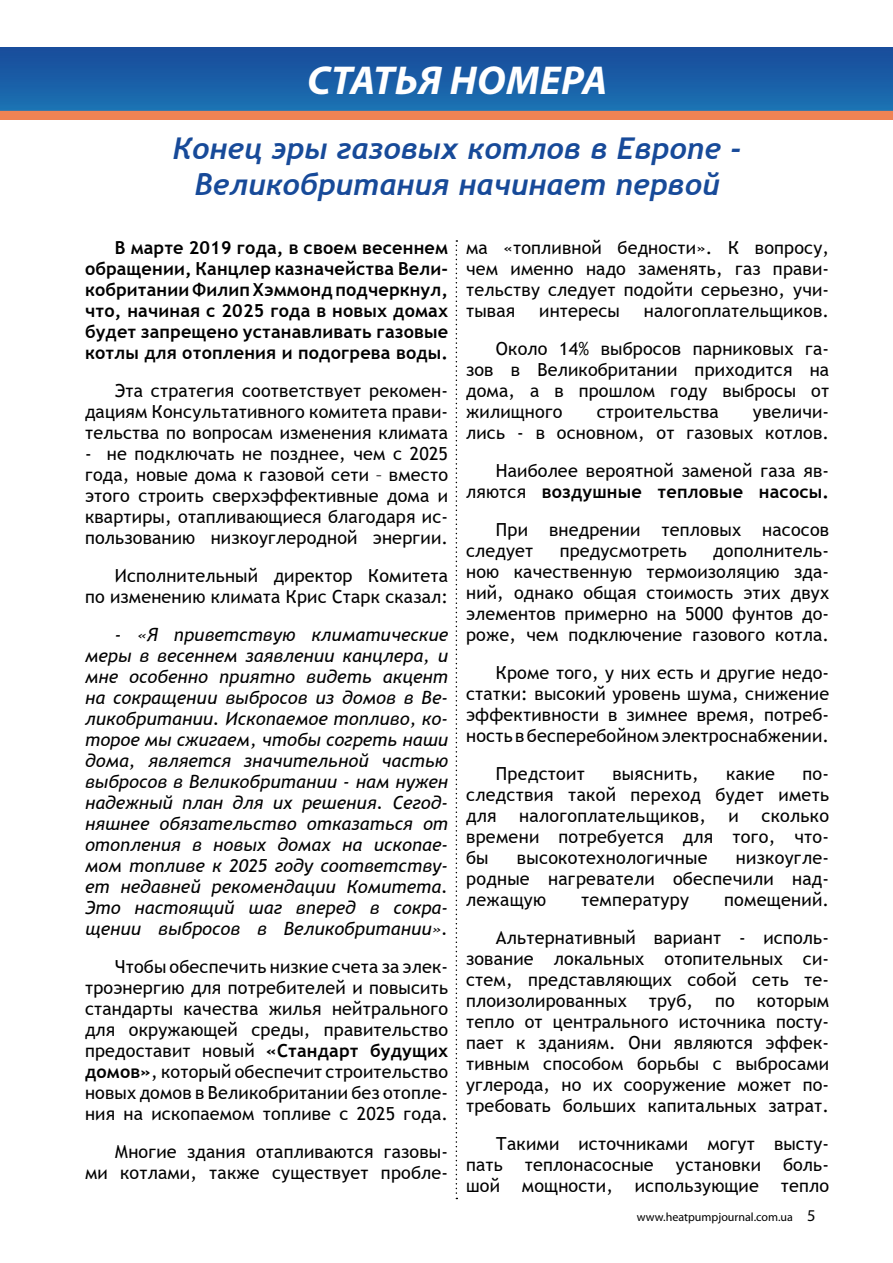
<style>
.page{position:relative;width:893px;height:1263px;background:#fff}
.page>*{position:absolute;margin:0;border:0;box-sizing:border-box;transform-origin:0 0}
.t1{font:italic 700 40.5px "Myriad Pro";letter-spacing:.01em;color:#fff}
.t2{font:italic 700 30px/36px "Trebuchet";letter-spacing:.01em;color:#174a99;text-align:center}
.t3{font:18px/21px "Trebuchet MS";letter-spacing:.01em;color:#000;text-align:justify}
.t4{font:italic 18px/21px "Trebuchet MS";letter-spacing:.01em;color:#000;text-align:justify}
.t5{font:700 18px/21px "Trebuchet MS";letter-spacing:.01em;color:#000;text-align:justify}
.t6{font:12px "Myriad Pro";color:#000}
.s1{font-weight:700}
.s2{font-size:16.5px}
</style>
<div class="page">
<img style="left:0;top:48px;width:893px;height:72px">
<svg style="left:456px;top:240px;width:1px;height:959px"></svg>
<h1 class="t1" style="left:307px;top:54px;width:301px">СТАТЬЯ НОМЕРА</h1>
<h2 class="t2" style="left:173px;top:131px;width:570px">Конец эры газовых котлов в Европе -<br>Великобритания начинает первой</h2>
<p class="t5" style="left:85px;top:237px;width:365px;text-indent:30px">В марте 2019 года, в своем весеннем обращении, Канцлер казначейства Вели&shy;кобритании Филип Хэммонд подчеркнул, что, начиная с 2025 года в новых домах будет запрещено устанавливать газовые котлы для отопления и подогрева воды.</p>
<p class="t3" style="left:85px;top:380px;width:365px;text-indent:30px">Эта стратегия соответствует рекомен&shy;дациям Консультативного комитета прави&shy;тельства по вопросам изменения климата</p>
<p class="t3" style="left:85px;top:443px;width:365px">- не подключать не позднее, чем с 2025 года, новые дома к газовой сети – вместо этого строить сверхэффективные дома и квартиры, отапливающиеся благодаря ис&shy;пользованию низкоуглеродной энергии.</p>
<p class="t3" style="left:85px;top:565px;width:365px;text-align:right">Исполнительный директор Комитета<br>по изменению климата Крис Старк сказал:</p>
<p class="t4" style="left:85px;top:624px;width:365px;text-indent:30px">- «Я приветствую климатические меры в весеннем заявлении канцлера, и мне особенно приятно видеть акцент на сокращении выбросов из домов в Ве&shy;ликобритании. Ископаемое топливо, ко&shy;торое мы сжигаем, чтобы согреть наши дома, является значительной частью выбросов в Великобритании - нам нужен надежный план для их решения. Сегод&shy;няшнее обязательство отказаться от отопления в новых домах на ископае&shy;мом топливе к 2025 году соответству&shy;ет недавней рекомендации Комитета.<br>Это настоящий шаг вперед в сокра&shy;щении выбросов в Великобритании».</p>
<p class="t3" style="left:85px;top:956px;width:365px;text-indent:30px">Чтобы обеспечить низкие счета за элек&shy;троэнергию для потребителей и повысить стандарты качества жилья нейтрального для окружающей среды, правительство предоставит новый <span class="s1">«Стандарт будущих домов»</span>, который обеспечит строительство новых домов в Великобритании без отопле&shy;ния на ископаемом топливе с 2025 года.</p>
<p class="t3" style="left:85px;top:1141px;width:365px;text-align:right">Многие здания отапливаются газовы-<br>ми котлами, также существует пробле-</p>
<p class="t3" style="left:466px;top:237px;width:365px">ма «топливной бедности». К вопросу, чем именно надо заменять, газ прави&shy;тельству следует подойти серьезно, учи&shy;тывая</p>
<p class="t3" style="left:496px;top:291px;width:335px;line-height:38px;text-align:right">налогоплательщиков.<br>Около 14% выбросов парниковых га-</p>
<p class="t3" style="left:466px;top:359px;width:365px">зов в Великобритании приходится на дома, а в прошлом году выбросы от жилищного</p>
<p class="t3" style="left:539px;top:300px;width:82px">интересы</p>
<p class="t3" style="left:466px;top:401px;width:365px;text-align:right">увеличи-<br>лись - в основном, от газовых котлов.</p>
<p class="t3" style="left:466px;top:460px;width:365px;text-align:right">Наиболее вероятной заменой газа яв&shy;ляются <span class="s1">воздушные тепловые насосы.</span></p>
<p class="t3" style="left:466px;top:519px;width:365px;text-indent:30px">При внедрении тепловых насосов следует</p>
<p class="t3" style="left:597px;top:401px;width:124px">строительства</p>
<p class="t3" style="left:466px;top:540px;width:365px;text-indent:247px">дополнитель&shy;ною качественную термоизоляцию зда&shy;ний, однако общая стоимость этих двух элементов примерно на 5000 фунтов до&shy;роже, чем подключение газового котла.</p>
<p class="t3" style="left:466px;top:662px;width:365px;text-indent:30px">Кроме того, у них есть и другие недо&shy;статки: высокий уровень шума, снижение эффективности в зимнее время, потреб&shy;ность в бесперебойном электроснабжении.</p>
<p class="t3" style="left:496px;top:763px;width:91px">Предстоит</p>
<p class="t3" style="left:612px;top:763px;width:88px">выяснить,</p>
<p class="t3" style="left:726px;top:763px;width:51px">какие</p>
<p class="t3" style="left:560px;top:540px;width:129px">предусмотреть</p>
<p class="t3" style="left:466px;top:763px;width:365px;text-indent:336px">по&shy;следствия такой переход будет иметь для</p>
<p class="t3" style="left:519px;top:805px;width:188px">налогоплательщиков,</p>
<p class="t3" style="left:729px;top:805px;width:12px">и</p>
<p class="t3" style="left:466px;top:805px;width:365px;text-indent:295px">сколько времени потребуется для того, что&shy;бы</p>
<p class="t3" style="left:466px;top:847px;width:365px;text-indent:270px">низкоугле&shy;родные нагреватели обеспечили над&shy;лежащую</p>
<p class="t3" style="left:517px;top:847px;width:192px">высокотехнологичные</p>
<p class="t3" style="left:496px;top:880px;width:335px;line-height:38px;text-align:right">помещений.<br>Альтернативный вариант - исполь-</p>
<p class="t3" style="left:466px;top:948px;width:365px">зование локальных отопительных си&shy;стем, представляющих собой сеть те&shy;плоизолированных труб, по которым тепло от центрального источника посту&shy;пает к зданиям. Они являются эффек&shy;тивным способом борьбы с выбросами углерода, но их сооружение может по&shy;требовать больших капитальных затрат.</p>
<p class="t3" style="left:466px;top:1133px;width:365px;text-indent:30px">Такими источниками могут высту&shy;пать теплонасосные установки боль&shy;шой мощности, использующие тепло</p>
<p class="t3" style="left:581px;top:889px;width:109px">температуру</p>
<p class="t6" style="left:637px;top:1210px;width:180px">www.heatpumpjournal.com.ua <span class="s2">5</span></p>
</div>
